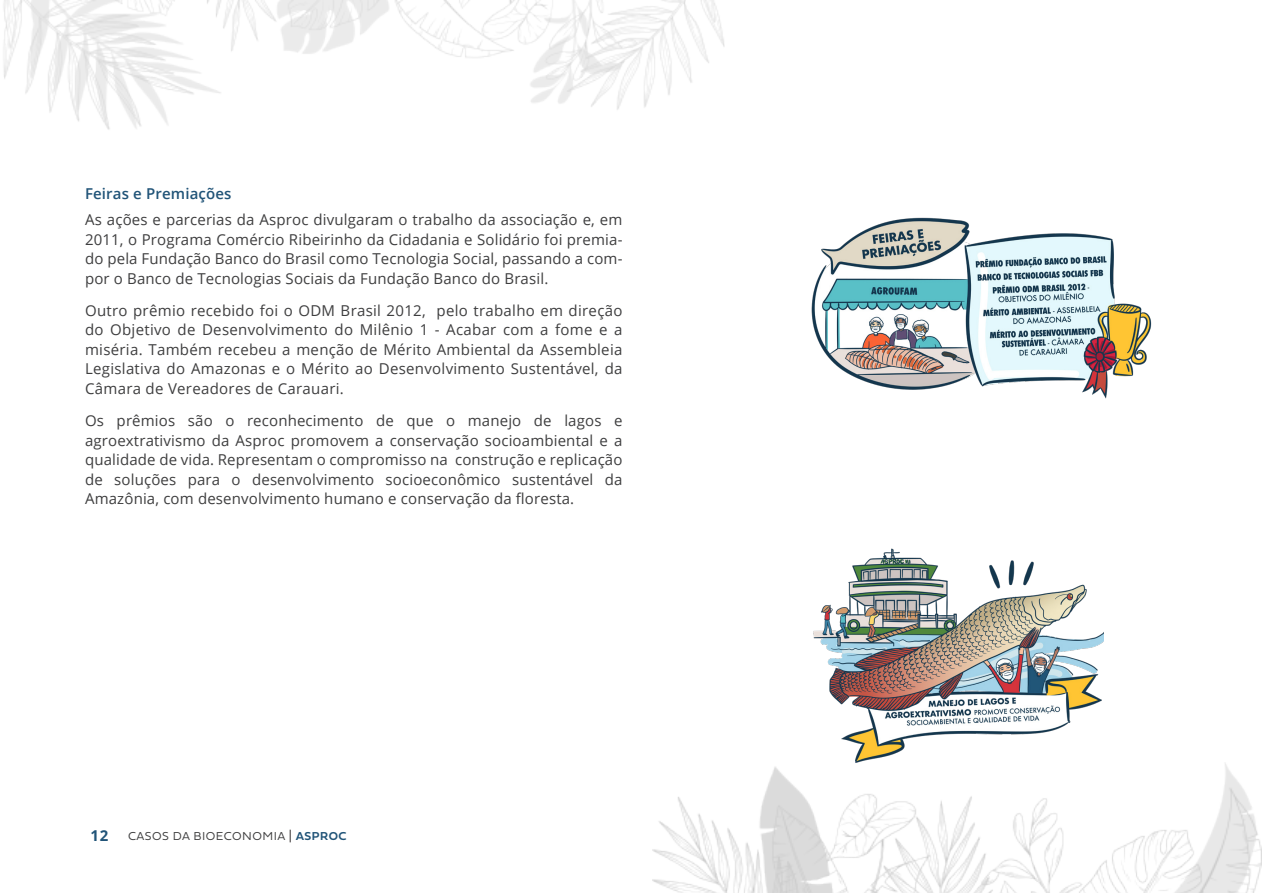
<style>
.page{position:relative;width:1263px;height:893px;background:#fff}
.page>*{position:absolute;margin:0;border:0;box-sizing:border-box;transform-origin:0 0}
.corpo{font:15px/19.5px "Open Sans";letter-spacing:.01em;color:#3e3e3f;text-align:justify}
.Subtitulo_Azul{font:600 15px "Open Sans";letter-spacing:.01em;color:#215478}
.t1{font:700 15px "Open Sans";color:#215478}
.t2{font:12px "Fieldwork Geo Light";letter-spacing:.04em;color:#3e3e3f}
.s1{color:#231f20}
.s2{font-family:"Fieldwork Geo Demibold";color:#215478}
</style>
<div class="page">
<img style="left:653px;top:763px;width:609px;height:130px">
<img style="left:3px;top:0;width:722px;height:130px">
<img style="left:811px;top:217px;width:341px;height:182px">
<img style="left:808px;top:548px;width:295px;height:234px">
<p class="Subtitulo_Azul" style="left:85px;top:184px;width:148px">Feiras e Premiações</p>
<p class="corpo" style="left:85px;top:210px;width:539px">As ações e parcerias da Asproc divulgaram o trabalho da associação e, em 2011, o Programa Comércio Ribeirinho da Cidadania e Solidário foi premia&shy;do pela Fundação Banco do Brasil como Tecnologia Social, passando a com&shy;por o Banco de Tecnologias Sociais da Fundação Banco do Brasil.</p>
<p class="corpo" style="left:85px;top:300px;width:539px">Outro prêmio recebido foi o ODM Brasil 2012, pelo trabalho em direção do Objetivo de Desenvolvimento do Milênio 1 - Acabar com a fome e a miséria. Também recebeu a menção de Mérito Ambiental da Assembleia Legislativa do Amazonas e o Mérito ao Desenvolvimento Sustentável, da Câmara de Vereadores de Carauari.</p>
<p class="corpo" style="left:85px;top:411px;width:539px">Os prêmios são o reconhecimento de que o manejo de lagos e agroextrativismo da Asproc promovem a conservação socioambiental e a qualidade de vida. Representam o compromisso na construção e replicação de soluções para o desenvolvimento socioeconômico sustentável da Amazônia, com desenvolvimento humano e conservação da floresta.</p>
<p class="t1" style="left:90px;top:825px;width:19px">12</p>
<p class="t2" style="left:128px;top:826px;width:220px">CASOS DA BIOECONOMIA <span class="s1">|</span> <span class="s2">ASPROC</span></p>
</div>
